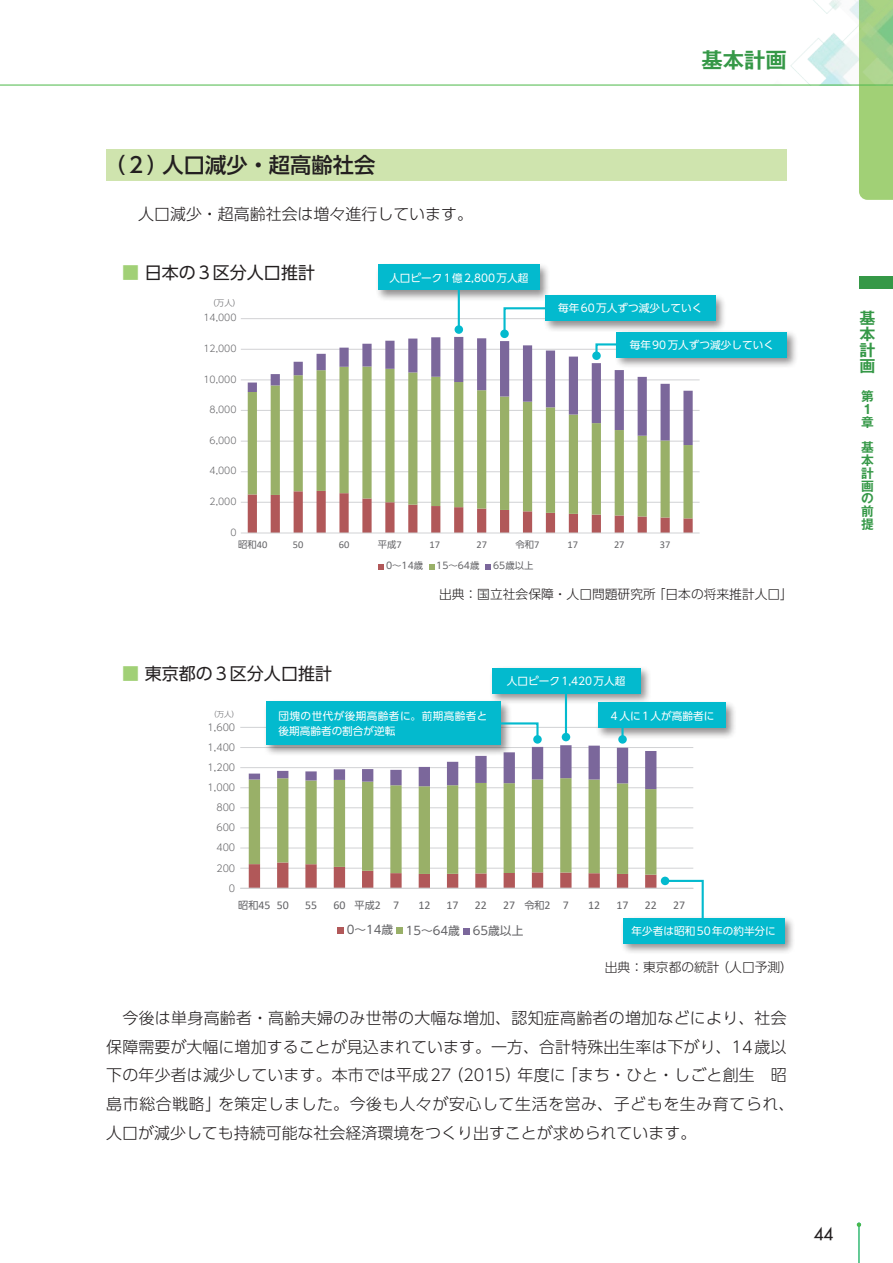
<style>
.page{position:relative;width:893px;height:1263px;background:#fff}
.page>*{position:absolute;margin:0;border:0;box-sizing:border-box;transform-origin:0 0}
.t1{font:500 21.3px "UD Shin Go Pro";color:#231f20}
.t2{font:700 21.3px "Gothic MB101 Pro De";color:#359847}
.t3{font:16.95px "UD Shin Go Pro";color:#231f20}
.t4{font:16.95px "Futura Extended";color:#231f20}
.t5{font:300 15.9px/28.7px "UD Shin Go Pro";letter-spacing:.01em;color:#231f20}
.t6{font:700 15.9px/15.9px "Gothic MB101 Pro De";color:#359847;text-align:justify}
.t7{font:300 12.75px "UD Shin Go Pro";color:#231f20}
.t8{font:700 12.75px/12.8px "Gothic MB101 Pro De";color:#359847}
.t9{font:11.85px "Calibri";color:#636366}
.t10{font:11.7px "UD Shin Go Pro";color:#636366}
.t11{font:10.65px "UD Shin Go Pro";color:#fff}
.t12{font:10.65px "UD Shin Go Pro";letter-spacing:.04em;color:#fff}
.t13{font:10.35px "Calibri";color:#636366}
.t14{font:300 9.6px "UD Shin Go Pro";color:#636366}
.t15{font:300 9.3px "UD Shin Go Pro";letter-spacing:-.005em;color:#636366}
.t16{font:9.3px "UD Shin Go Pro";color:#636366}
.t17{font:300 8.25px "UD Shin Go Pro";color:#636366}
.t18{font:300 7.5px "UD Shin Go Pro";color:#636366}
.s1{color:#a1d076}
.s2{font-family:"Calibri";font-size:10.35px}
.s3{font-family:"UD Shin Go Pro";font-size:10.05px}
</style>
<div class="page">
<div style="left:859px;top:86px;width:34px;height:114px;background:#a1d076"></div>
<img style="left:742px;top:0;width:151px;height:85px">
<hr style="left:0;top:85px;width:893px;height:1px;background:#4cb848">
<hr style="left:859px;top:1225px;width:1px;height:38px;background:#4cb848">
<svg style="left:857px;top:1222px;width:4px;height:5px"></svg>
<div style="left:859px;top:276px;width:34px;height:13px;background:#359847"></div>
<div style="left:106px;top:149px;width:681px;height:32px;background:#cfe4ae"></div>
<hr style="left:240px;top:868px;width:453px;height:1px;background:#d1d2d4">
<hr style="left:240px;top:847px;width:453px;height:1px;background:#d1d2d4">
<hr style="left:240px;top:827px;width:453px;height:1px;background:#d1d2d4">
<hr style="left:240px;top:807px;width:453px;height:1px;background:#d1d2d4">
<hr style="left:240px;top:787px;width:453px;height:1px;background:#d1d2d4">
<hr style="left:240px;top:767px;width:453px;height:1px;background:#d1d2d4">
<hr style="left:240px;top:747px;width:453px;height:1px;background:#d1d2d4">
<hr style="left:240px;top:727px;width:453px;height:1px;background:#d1d2d4">
<hr style="left:240px;top:888px;width:453px;height:1px;background:#d1d2d4">
<svg style="left:464px;top:928px;width:6px;height:6px"></svg>
<div style="left:396px;top:927px;width:7px;height:7px;background:#99b068"></div>
<div style="left:337px;top:927px;width:7px;height:7px;background:#b15859"></div>
<hr style="left:241px;top:502px;width:459px;height:1px;background:#d1d2d4">
<hr style="left:241px;top:471px;width:459px;height:1px;background:#d1d2d4">
<hr style="left:241px;top:441px;width:459px;height:1px;background:#d1d2d4">
<hr style="left:241px;top:410px;width:459px;height:1px;background:#d1d2d4">
<hr style="left:241px;top:379px;width:459px;height:1px;background:#d1d2d4">
<hr style="left:241px;top:349px;width:459px;height:1px;background:#d1d2d4">
<hr style="left:241px;top:318px;width:459px;height:1px;background:#d1d2d4">
<svg style="left:248px;top:518px;width:445px;height:15px"></svg>
<svg style="left:248px;top:445px;width:445px;height:73px"></svg>
<svg style="left:248px;top:337px;width:445px;height:108px"></svg>
<hr style="left:241px;top:533px;width:459px;height:1px;background:#d1d2d4">
<svg style="left:379px;top:564px;width:5px;height:5px"></svg>
<svg style="left:429px;top:564px;width:5px;height:5px"></svg>
<svg style="left:486px;top:564px;width:5px;height:5px"></svg>
<div style="left:620px;top:915px;width:176px;height:40px;background:#231f20;opacity:.5"></div>
<div style="left:623px;top:918px;width:161px;height:25px;background:#03bace"></div>
<svg style="left:503px;top:307px;width:40px;height:25px"></svg>
<div style="left:500px;top:330px;width:9px;height:8px;background:#03bace;border-radius:50%"></div>
<svg style="left:594px;top:342px;width:20px;height:16px"></svg>
<div style="left:592px;top:351px;width:9px;height:9px;background:#03bace;border-radius:50%"></div>
<svg style="left:663px;top:879px;width:42px;height:39px"></svg>
<div style="left:661px;top:877px;width:8px;height:8px;background:#03bace;border-radius:50%"></div>
<div style="left:375px;top:262px;width:176px;height:39px;background:#231f20;opacity:.5"></div>
<div style="left:378px;top:265px;width:162px;height:25px;background:#03bace"></div>
<div style="left:543px;top:293px;width:184px;height:39px;background:#231f20;opacity:.5"></div>
<div style="left:545px;top:296px;width:170px;height:25px;background:#03bace"></div>
<div style="left:614px;top:329px;width:184px;height:40px;background:#231f20;opacity:.5"></div>
<div style="left:617px;top:332px;width:170px;height:26px;background:#03bace"></div>
<div style="left:489px;top:665px;width:163px;height:40px;background:#231f20;opacity:.5"></div>
<div style="left:492px;top:668px;width:149px;height:25px;background:#03bace"></div>
<div style="left:595px;top:700px;width:142px;height:39px;background:#231f20;opacity:.5"></div>
<div style="left:598px;top:703px;width:127px;height:25px;background:#03bace"></div>
<div style="left:263px;top:699px;width:249px;height:57px;background:#231f20;opacity:.5"></div>
<div style="left:266px;top:702px;width:234px;height:43px;background:#03bace"></div>
<hr style="left:565px;top:694px;width:2px;height:43px;background:#03bace">
<svg style="left:249px;top:721px;width:407px;height:167px"></svg>
<div style="left:533px;top:735px;width:9px;height:9px;background:#03bace;border-radius:50%"></div>
<hr style="left:458px;top:287px;width:2px;height:43px;background:#03bace">
<div style="left:455px;top:325px;width:8px;height:9px;background:#03bace;border-radius:50%"></div>
<h1 class="t2" style="left:702px;top:42px;width:87px">基本計画</h1>
<h1 class="t1" style="left:104px;top:147px;width:273px">（２）人口減少・超高齢社会</h1>
<p class="t5" style="left:122px;top:199px;width:352px">　人口減少・超高齢社会は増々進行しています。</p>
<p class="t3" style="left:122px;top:258px;width:194px"><span class="s1">■</span> 日本の３区分人口推計</p>
<p class="t17" style="left:208px;top:296px;width:34px">（万人）</p>
<p class="t15" style="left:203px;top:310px;width:35px">14,000</p>
<p class="t15" style="left:203px;top:341px;width:35px">12,000</p>
<p class="t15" style="left:203px;top:372px;width:35px">10,000</p>
<p class="t15" style="left:209px;top:402px;width:28px">8,000</p>
<p class="t15" style="left:209px;top:433px;width:28px">6,000</p>
<p class="t15" style="left:209px;top:463px;width:28px">4,000</p>
<p class="t15" style="left:209px;top:494px;width:28px">2,000</p>
<p class="t15" style="left:230px;top:525px;width:8px">0</p>
<p class="t11" style="left:389px;top:269px;width:140px">人口ピーク1億2,800万人超</p>
<p class="t11" style="left:558px;top:300px;width:146px">毎年60万人ずつ減少していく</p>
<p class="t11" style="left:630px;top:336px;width:146px">毎年90万人ずつ減少していく</p>
<p class="t16" style="left:238px;top:537px;width:31px">昭和<span class="s2">40</span></p>
<p class="t13" style="left:293px;top:537px;width:12px">50</p>
<p class="t13" style="left:339px;top:537px;width:12px">60</p>
<p class="t16" style="left:378px;top:537px;width:25px">平成<span class="s2">7</span></p>
<p class="t13" style="left:429px;top:537px;width:12px">17</p>
<p class="t13" style="left:476px;top:537px;width:12px">27</p>
<p class="t16" style="left:516px;top:537px;width:25px">令和<span class="s2">7</span></p>
<p class="t13" style="left:567px;top:537px;width:12px">17</p>
<p class="t13" style="left:614px;top:537px;width:12px">27</p>
<p class="t13" style="left:660px;top:537px;width:12px">37</p>
<p class="t16" style="left:386px;top:558px;width:39px">0～14歳</p>
<p class="t16" style="left:436px;top:558px;width:45px">15～64歳</p>
<p class="t16" style="left:493px;top:558px;width:42px">65歳以上</p>
<p class="t3" style="left:122px;top:660px;width:211px"><span class="s1">■</span> 東京都の３区分人口推計</p>
<p class="t7" style="left:439px;top:583px;width:355px">出典：国立社会保障・人口問題研究所「日本の将来推計人口」</p>
<p class="t11" style="left:507px;top:672px;width:120px">人口ピーク1,420万人超</p>
<p class="t18" style="left:209px;top:708px;width:31px">（万人）</p>
<p class="t14" style="left:208px;top:719px;width:29px">1,600</p>
<p class="t14" style="left:208px;top:739px;width:29px">1,400</p>
<p class="t14" style="left:208px;top:759px;width:29px">1,200</p>
<p class="t14" style="left:208px;top:780px;width:29px">1,000</p>
<p class="t14" style="left:216px;top:800px;width:20px">800</p>
<p class="t14" style="left:216px;top:820px;width:20px">600</p>
<p class="t14" style="left:216px;top:840px;width:20px">400</p>
<p class="t14" style="left:216px;top:860px;width:20px">200</p>
<p class="t14" style="left:229px;top:880px;width:8px">0</p>
<p class="t12" style="left:279px;top:707px;width:211px">団塊の世代が後期高齢者に。前期高齢者と</p>
<p class="t11" style="left:609px;top:707px;width:107px">４人に1人が高齢者に</p>
<p class="t11" style="left:279px;top:722px;width:118px">後期高齢者の割合が逆転</p>
<p class="t9" style="left:238px;top:896px;width:52px"><span class="s3">昭和</span>45 50</p>
<p class="t9" style="left:305px;top:896px;width:14px">55</p>
<p class="t9" style="left:333px;top:896px;width:67px">60 <span class="s3">平成</span>2 7</p>
<p class="t9" style="left:418px;top:896px;width:14px">12</p>
<p class="t9" style="left:447px;top:896px;width:14px">17</p>
<p class="t9" style="left:475px;top:896px;width:14px">22</p>
<p class="t9" style="left:503px;top:896px;width:67px">27 <span class="s3">令和</span>2 7</p>
<p class="t9" style="left:588px;top:896px;width:14px">12</p>
<p class="t9" style="left:616px;top:896px;width:14px">17</p>
<p class="t9" style="left:645px;top:896px;width:14px">22</p>
<p class="t9" style="left:673px;top:896px;width:14px">27</p>
<p class="t10" style="left:347px;top:921px;width:178px">0～14歳 15～64歳 65歳以上</p>
<p class="t11" style="left:632px;top:922px;width:146px">年少者は昭和50年の約半分に</p>
<p class="t7" style="left:605px;top:956px;width:190px">出典：東京都の統計（人口予測）</p>
<p class="t5" style="left:106px;top:1003px;width:690px">　今後は単身高齢者・高齢夫婦のみ世帯の大幅な増加、認知症高齢者の増加などにより、社会保障需要が大幅に増加することが見込まれています。一方、合計特殊出生率は下がり、14歳以下の年少者は減少しています。本市では平成27（2015）年度に「まち・ひと・しごと創生　昭島市総合戦略」を策定しました。今後も人々が安心して生活を営み、子どもを生み育てられ、人口が減少しても持続可能な社会経済環境をつくり出すことが求められています。</p>
<p class="t6" style="left:859px;top:308px;width:17px">基本計画</p>
<p class="t8" style="left:861px;top:389px;width:14px">第<br>１章</p>
<p class="t8" style="left:861px;top:440px;width:14px;text-align:justify">基本計画の前提</p>
<p class="t4" style="left:814px;top:1222px;width:21px">44</p>
</div>
